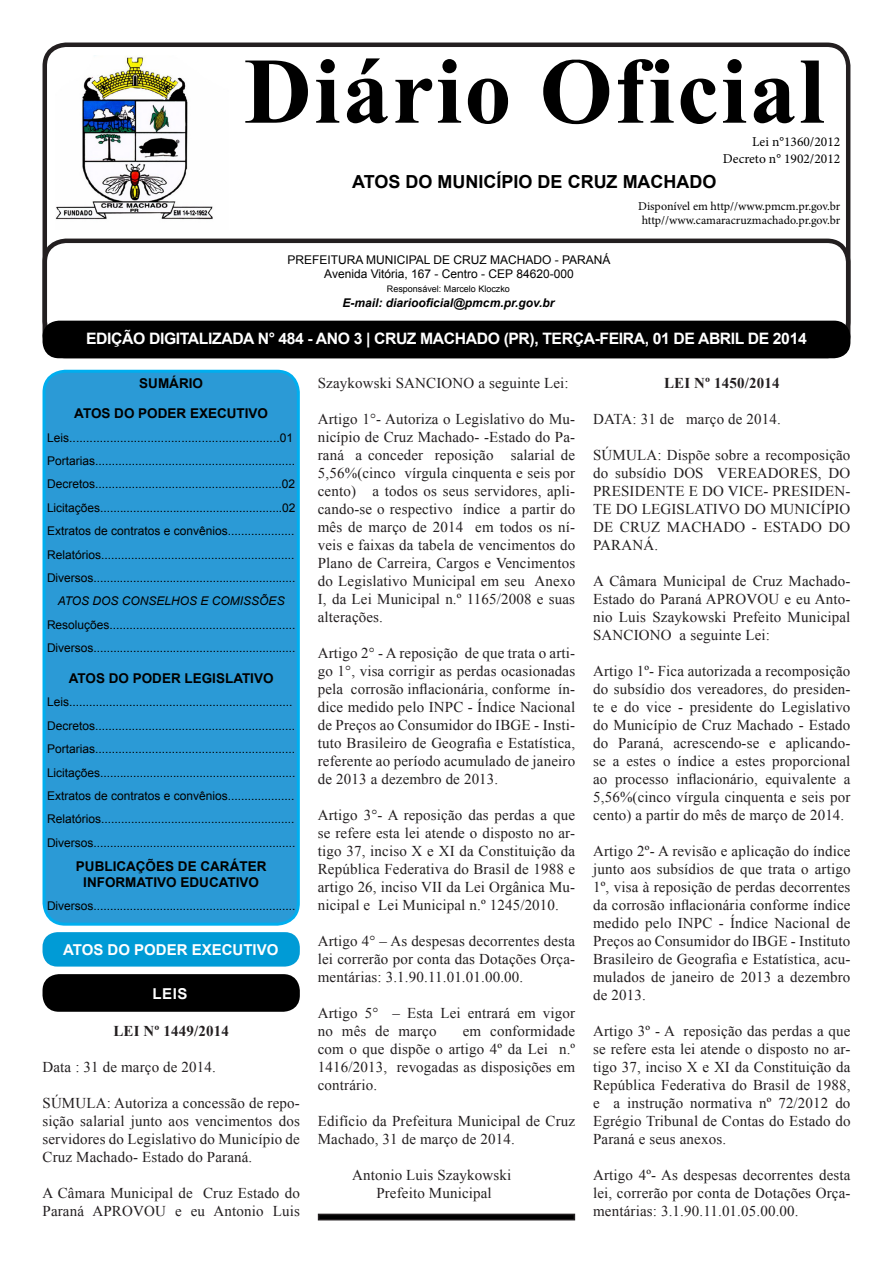
<style>
.page{position:relative;width:893px;height:1263px;background:#fff}
.page>*{position:absolute;margin:0;border:0;box-sizing:border-box;transform-origin:0 0}
.t1{font:700 93.9px "Times New Roman";letter-spacing:.025em;color:#000}
.t2{font:700 18px "Arial";color:#000}
.t3{font:700 15.75px "Arial";letter-spacing:-.025em;color:#fff}
.t4{font:15px/18px "Times New Roman";letter-spacing:.01em;color:#231f20;text-align:justify}
.t5{font:700 15px "Times New Roman";letter-spacing:.01em;color:#231f20}
.t6{font:700 15px "Arial";color:#fff}
.t7{font:700 13.5px "Arial";color:#000}
.t8{font:13.5px "Minion Pro";color:#000}
.t9{font:12px "Arial";color:#000}
.t10{font:12px "Minion Pro";letter-spacing:-.005em;color:#000}
.t11{font:italic 700 12px "Arial";color:#000}
.t12{font:italic 12px "Arial";color:#000}
.t13{font:9px "Arial";color:#000}
</style>
<div class="page">
<div style="left:43px;top:43px;width:807px;height:301px;border:4px solid #231f20;border-radius:21px"></div>
<div style="left:43px;top:239px;width:807px;height:119px;border:4px solid #231f20;border-radius:21px"></div>
<div style="left:44px;top:371px;width:254px;height:553px;background:#2b9ad6;border-radius:21px"></div>
<div style="left:43px;top:370px;width:257px;height:556px;border:3px solid #00aeef;border-radius:21px"></div>
<div style="left:43px;top:321px;width:807px;height:37px;background:#000;border-radius:16px"></div>
<img style="left:55px;top:55px;width:158px;height:165px">
<div style="left:43px;top:932px;width:257px;height:34px;background:#009bd6;border-radius:15px"></div>
<div style="left:43px;top:974px;width:257px;height:38px;background:#000;border-radius:16px"></div>
<svg style="left:317px;top:1213px;width:259px;height:8px;background:#343233"></svg>
<p class="t1" style="left:244px;top:24px;width:582px">Diário Oficial</p>
<p class="t8" style="left:752px;top:133px;width:90px">Lei n°1360/2012</p>
<p class="t8" style="left:723px;top:149px;width:119px">Decreto n° 1902/2012</p>
<p class="t2" style="left:352px;top:169px;width:366px">ATOS DO MUNICÍPIO DE CRUZ MACHADO</p>
<p class="t10" style="left:638px;top:198px;width:204px">Disponível em http//www.pmcm.pr.gov.br</p>
<p class="t10" style="left:642px;top:212px;width:200px">http//www.camaracruzmachado.pr.gov.br</p>
<p class="t9" style="left:287px;top:251px;width:325px">PREFEITURA MUNICIPAL DE CRUZ MACHADO - PARANÁ</p>
<p class="t9" style="left:324px;top:266px;width:251px">Avenida Vitória, 167 - Centro - CEP 84620-000</p>
<p class="t13" style="left:387px;top:282px;width:125px">Responsável: Marcelo Kloczko</p>
<p class="t11" style="left:343px;top:294px;width:213px">E-mail: diariooficial@pmcm.pr.gov.br</p>
<p class="t3" style="left:86px;top:327px;width:722px">EDIÇÃO DIGITALIZADA N° 484 - ANO 3 | CRUZ MACHADO (PR), TERÇA-FEIRA, 01 DE ABRIL DE 2014</p>
<p class="t7" style="left:139px;top:373px;width:65px">SUMÁRIO</p>
<p class="t7" style="left:74px;top:404px;width:195px">ATOS DO PODER EXECUTIVO</p>
<p class="t9" style="left:47px;top:429px;width:248px">Leis..............................................................01</p>
<p class="t9" style="left:47px;top:453px;width:250px">Portarias............................................................</p>
<p class="t9" style="left:47px;top:476px;width:250px">Decretos........................................................02</p>
<p class="t9" style="left:47px;top:499px;width:250px">Licitações.......................................................02</p>
<p class="t9" style="left:47px;top:523px;width:249px">Extratos de contratos e convênios....................</p>
<p class="t9" style="left:47px;top:546px;width:249px">Relatórios..........................................................</p>
<p class="t9" style="left:47px;top:570px;width:250px">Diversos.............................................................</p>
<p class="t12" style="left:58px;top:593px;width:228px">ATOS DOS CONSELHOS E COMISSÕES</p>
<p class="t9" style="left:47px;top:616px;width:250px">Resoluções........................................................</p>
<p class="t9" style="left:47px;top:640px;width:250px">Diversos.............................................................</p>
<p class="t7" style="left:69px;top:669px;width:206px">ATOS DO PODER LEGISLATIVO</p>
<p class="t9" style="left:47px;top:694px;width:247px">Leis...................................................................</p>
<p class="t9" style="left:47px;top:717px;width:250px">Decretos............................................................</p>
<p class="t9" style="left:47px;top:741px;width:250px">Portarias............................................................</p>
<p class="t9" style="left:47px;top:764px;width:250px">Licitações...........................................................</p>
<p class="t9" style="left:47px;top:787px;width:249px">Extratos de contratos e convênios....................</p>
<p class="t9" style="left:47px;top:811px;width:249px">Relatórios..........................................................</p>
<p class="t9" style="left:47px;top:834px;width:250px">Diversos.............................................................</p>
<p class="t7" style="left:76px;top:856px;width:192px">PUBLICAÇÕES DE CARÁTER</p>
<p class="t7" style="left:83px;top:873px;width:177px">INFORMATIVO EDUCATIVO</p>
<p class="t9" style="left:47px;top:898px;width:250px">Diversos.............................................................</p>
<p class="t6" style="left:63px;top:939px;width:217px">ATOS DO PODER EXECUTIVO</p>
<p class="t4" style="left:318px;top:374px;width:252px">Szaykowski SANCIONO a seguinte Lei:</p>
<p class="t4" style="left:318px;top:410px;width:259px">Artigo 1°- Autoriza o Legislativo do Mu&shy;nicípio de Cruz Machado- -Estado do Pa&shy;raná a conceder reposição salarial de 5,56%(cinco vírgula cinquenta e seis por cento) a todos os seus servidores, apli&shy;cando-se o respectivo índice a partir do mês de março de 2014 em todos os ní&shy;veis e faixas da tabela de vencimentos do Plano de Carreira, Cargos e Vencimentos do Legislativo Municipal em seu Anexo I, da Lei Municipal n.º 1165/2008 e suas alterações.</p>
<p class="t4" style="left:318px;top:644px;width:259px">Artigo 2° - A reposição de que trata o arti&shy;go 1°, visa corrigir as perdas ocasionadas pela corrosão inflacionária, conforme ín&shy;dice medido pelo INPC - Índice Nacional de Preços ao Consumidor do IBGE - Insti&shy;tuto Brasileiro de Geografia e Estatística, referente ao período acumulado de janeiro de 2013 a dezembro de 2013.</p>
<p class="t4" style="left:318px;top:806px;width:259px">Artigo 3°- A reposição das perdas a que se refere esta lei atende o disposto no ar&shy;tigo 37, inciso X e XI da Constituição da República Federativa do Brasil de 1988 e artigo 26, inciso VII da Lei Orgânica Mu&shy;nicipal e Lei Municipal n.º 1245/2010.</p>
<p class="t4" style="left:318px;top:932px;width:259px">Artigo 4° – As despesas decorrentes desta lei correrão por conta das Dotações Orça&shy;mentárias: 3.1.90.11.01.01.00.00.</p>
<p class="t4" style="left:318px;top:1004px;width:259px">Artigo 5° – Esta Lei entrará em vigor no mês de março</p>
<p class="t5" style="left:664px;top:372px;width:117px">LEI Nº 1450/2014</p>
<p class="t4" style="left:593px;top:410px;width:189px">DATA: 31 de março de 2014.</p>
<p class="t4" style="left:593px;top:446px;width:259px">SÚMULA: Dispõe sobre a recomposição do subsídio DOS VEREADORES, DO PRESIDENTE E DO VICE- PRESIDEN-TE DO LEGISLATIVO DO MUNICÍPIO DE CRUZ MACHADO - ESTADO DO PARANÁ.</p>
<p class="t4" style="left:593px;top:572px;width:259px">A Câmara Municipal de Cruz Machado-Estado do Paraná APROVOU e eu Anto&shy;nio Luis Szaykowski Prefeito Municipal SANCIONO a seguinte Lei:</p>
<p class="t4" style="left:593px;top:662px;width:259px">Artigo 1º- Fica autorizada a recomposição do subsídio dos vereadores, do presiden&shy;te e do vice - presidente do Legislativo do Município de Cruz Machado - Estado do Paraná, acrescendo-se e aplicando&shy;se a estes o índice a estes proporcional ao processo inflacionário, equivalente a 5,56%(cinco vírgula cinquenta e seis por cento) a partir do mês de março de 2014.</p>
<p class="t4" style="left:593px;top:842px;width:259px">Artigo 2º- A revisão e aplicação do índice junto aos subsídios de que trata o artigo 1º, visa à reposição de perdas decorrentes da corrosão inflacionária conforme índice medido pelo INPC - Índice Nacional de Preços ao Consumidor do IBGE - Instituto Brasileiro de Geografia e Estatística, acu&shy;mulados de janeiro de 2013 a dezembro de 2013.</p>
<p class="t4" style="left:593px;top:1022px;width:259px">Artigo 3º - A reposição das perdas a que se refere esta lei atende o disposto no ar&shy;tigo 37, inciso X e XI da Constituição da República Federativa do Brasil de 1988, e a instrução normativa nº 72/2012 do Egrégio Tribunal de Contas do Estado do Paraná e seus anexos.</p>
<p class="t4" style="left:593px;top:1166px;width:259px">Artigo 4º- As despesas decorrentes desta lei, correrão por conta de Dotações Orça&shy;mentárias: 3.1.90.11.01.05.00.00.</p>
<p class="t6" style="left:153px;top:983px;width:36px">LEIS</p>
<p class="t4" style="left:318px;top:1022px;width:259px;text-indent:145px">em conformidade com o que dispõe o artigo 4º da Lei n.º 1416/2013, revogadas as disposições em contrário.</p>
<p class="t4" style="left:318px;top:1112px;width:259px">Edifício da Prefeitura Municipal de Cruz<br>Machado, 31 de março de 2014.</p>
<p class="t4" style="left:352px;top:1166px;width:161px">Antonio Luis Szaykowski</p>
<p class="t4" style="left:376px;top:1184px;width:117px">Prefeito Municipal</p>
<p class="t5" style="left:113px;top:1020px;width:117px">LEI Nº 1449/2014</p>
<p class="t4" style="left:43px;top:1057px;width:175px">Data : 31 de março de 2014.</p>
<p class="t4" style="left:43px;top:1093px;width:259px">SÚMULA: Autoriza a concessão de repo&shy;sição salarial junto aos vencimentos dos servidores do Legislativo do Município de Cruz Machado- Estado do Paraná.</p>
<p class="t4" style="left:43px;top:1183px;width:259px">A Câmara Municipal de Cruz Estado do<br>Paraná APROVOU e eu Antonio Luis</p>
</div>
